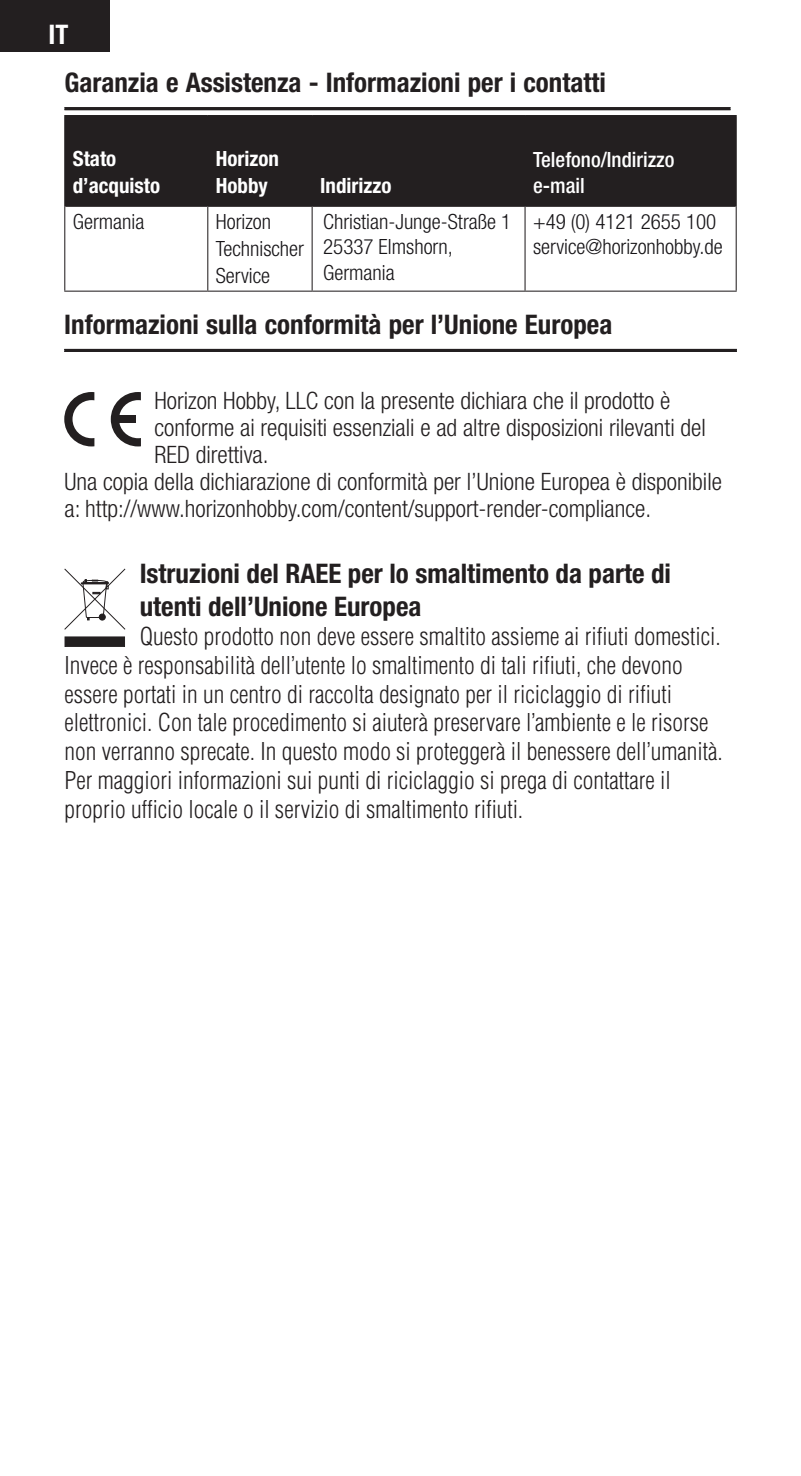
<style>
.page{position:relative;width:801px;height:1476px;background:#fff}
.page>*{position:absolute;margin:0;border:0;box-sizing:border-box;transform-origin:0 0}
.Head{font:700 condensed 27px/33px "Helvetica Neue LT Std";color:#231f20}
.t1{font:700 condensed 27px "Helvetica Neue LT Std";color:#fff}
.Body_-_SPM{font:300 condensed 24px/28.8px "Helvetica LT Std";color:#231f20}
.t2{font:300 condensed 24px/27px "Helvetica Neue LT Std";color:#231f20}
.Table_Text{font:300 condensed 21px/27px "Helvetica Neue LT Std";color:#171518}
.t3{font:700 condensed 21px/27px "Helvetica Neue LT Std";color:#fff}
.Table_Text-2{font:500 condensed 21px "Helvetica Neue LT Std";color:#fff}
</style>
<div class="page">
<div style="left:0;top:0;width:109px;height:52px;background:#231f20"></div>
<div style="left:65px;top:637px;width:60px;height:10px;background:#231f20;border:1px solid #231f20"></div>
<svg style="left:64px;top:568px;width:62px;height:62px"></svg>
<svg style="left:64px;top:392px;width:30px;height:54px"></svg>
<svg style="left:111px;top:392px;width:30px;height:54px"></svg>
<hr style="left:64px;top:349px;width:673px;height:3px;background:#231f20">
<div style="left:65px;top:116px;width:671px;height:89px;background:#231f20"></div>
<hr style="left:64px;top:115px;width:144px;height:1px;background:#231f20">
<hr style="left:64px;top:116px;width:1px;height:90px;background:#231f20">
<hr style="left:64px;top:206px;width:1px;height:85px;background:#231f20">
<hr style="left:208px;top:115px;width:104px;height:1px;background:#231f20">
<hr style="left:207px;top:116px;width:1px;height:89px;background:#231f20">
<hr style="left:312px;top:115px;width:213px;height:1px;background:#231f20">
<hr style="left:312px;top:116px;width:1px;height:89px;background:#231f20">
<hr style="left:525px;top:115px;width:212px;height:1px;background:#231f20">
<hr style="left:525px;top:116px;width:1px;height:89px;background:#231f20">
<hr style="left:736px;top:116px;width:1px;height:90px;background:#231f20">
<hr style="left:207px;top:207px;width:1px;height:84px;background:#231f20">
<hr style="left:312px;top:207px;width:1px;height:84px;background:#231f20">
<hr style="left:525px;top:207px;width:1px;height:84px;background:#231f20">
<hr style="left:736px;top:206px;width:1px;height:85px;background:#231f20">
<hr style="left:64px;top:291px;width:144px;height:1px;background:#231f20">
<hr style="left:208px;top:291px;width:104px;height:1px;background:#231f20">
<hr style="left:312px;top:291px;width:213px;height:1px;background:#231f20">
<hr style="left:525px;top:291px;width:212px;height:1px;background:#231f20">
<hr style="left:65px;top:205px;width:143px;height:2px;background:#231f20">
<hr style="left:208px;top:205px;width:104px;height:2px;background:#231f20">
<hr style="left:312px;top:205px;width:213px;height:2px;background:#231f20">
<hr style="left:525px;top:205px;width:211px;height:2px;background:#231f20">
<hr style="left:64px;top:107px;width:667px;height:3px;background:#231f20">
<p class="t1" style="left:48px;top:18px;width:21px">IT</p>
<p class="Head" style="left:64px;top:66px;width:543px">Garanzia e Assistenza - Informazioni per i contatti</p>
<p class="t3" style="left:73px;top:144px;width:89px">Stato d’acquisto</p>
<p class="t3" style="left:216px;top:144px;width:65px">Horizon<br>Hobby</p>
<p class="t3" style="left:320px;top:171px;width:73px">Indirizzo</p>
<p class="Table_Text" style="left:73px;top:208px;width:73px">Germania</p>
<p class="Table_Text" style="left:216px;top:208px;width:90px">Horizon<br>Technischer<br>Service</p>
<p class="Table_Text" style="left:323px;top:208px;width:190px">Christian-Junge-Straße 1</p>
<p class="Table_Text" style="left:323px;top:234px;width:131px;line-height:25.2px">25337 Elmshorn,<br>Germania</p>
<p class="Table_Text-2" style="left:533px;top:147px;width:143px">Telefono/Indirizzo</p>
<p class="Table_Text-2" style="left:533px;top:173px;width:53px">e-mail</p>
<p class="Table_Text" style="left:533px;top:208px;width:185px">+49 (0) 4121 2655 100</p>
<p class="Table_Text" style="left:533px;top:233px;width:191px">service@horizonhobby.de</p>
<p class="Head" style="left:64px;top:307px;width:550px">Informazioni sulla conformità per l’Unione Europea</p>
<p class="t2" style="left:154px;top:387px;width:553px">Horizon Hobby, LLC con la presente dichiara che il prodotto è conforme ai requisiti essenziali e ad altre disposizioni rilevanti del<br>RED direttiva.</p>
<p class="t2" style="left:64px;top:468px;width:659px">Una copia della dichiarazione di conformità per l’Unione Europea è disponibile a: http://www.horizonhobby.com/content/support-render-compliance.</p>
<p class="Head" style="left:140px;top:557px;width:533px">Istruzioni del RAEE per lo smaltimento da parte di utenti dell’Unione Europea</p>
<p class="Body_-_SPM" style="left:64px;top:622px;width:660px;text-indent:75px">Questo prodotto non deve essere smaltito assieme ai rifiuti domestici.<br>Invece è responsabilità dell’utente lo smaltimento di tali rifiuti, che devono essere portati in un centro di raccolta designato per il riciclaggio di rifiuti elettronici. Con tale procedimento si aiuterà preservare l’ambiente e le risorse non verranno sprecate. In questo modo si proteggerà il benessere dell’umanità.<br>Per maggiori informazioni sui punti di riciclaggio si prega di contattare il proprio ufficio locale o il servizio di smaltimento rifiuti.</p>
</div>
